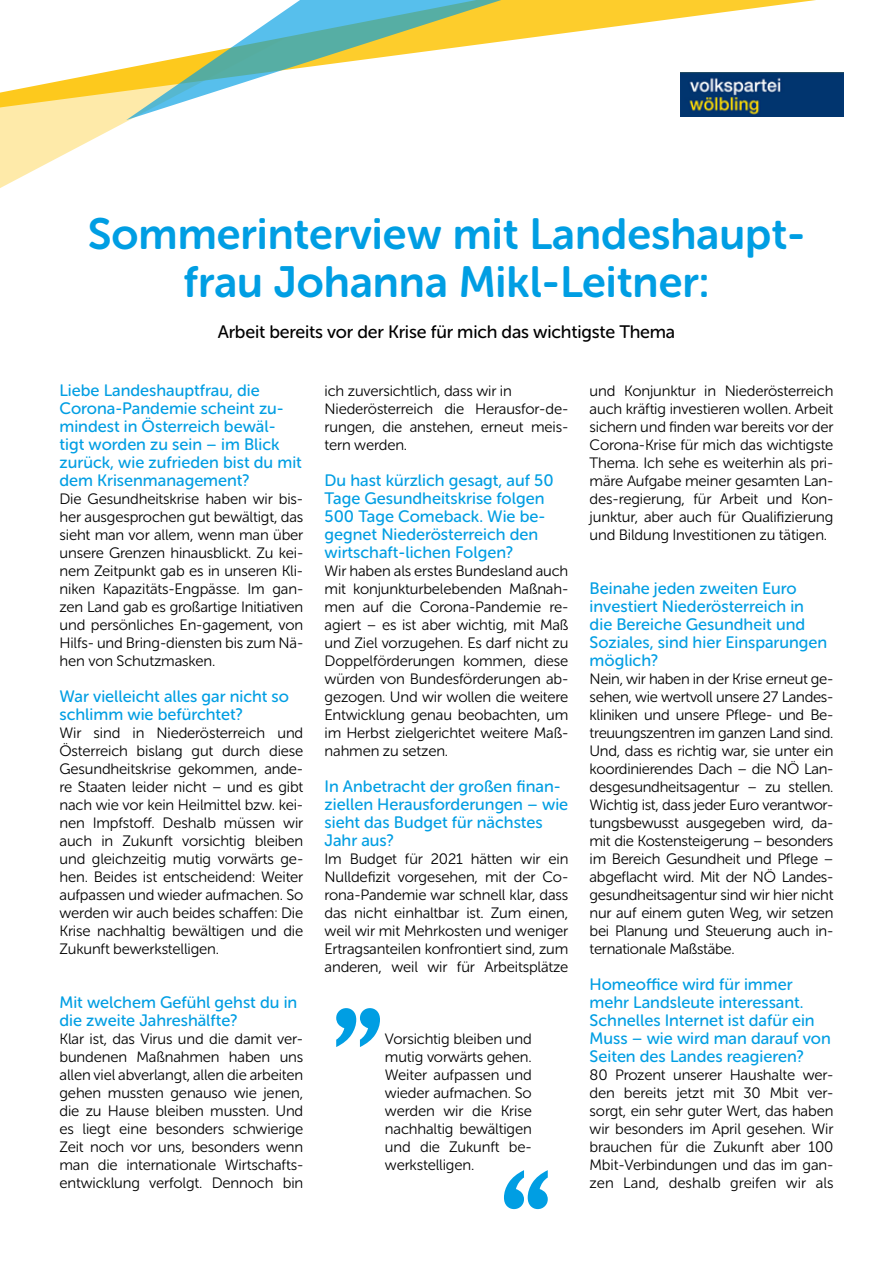
<style>
.page{position:relative;width:893px;height:1263px;background:#fff}
.page>*{position:absolute;margin:0;border:0;box-sizing:border-box;transform-origin:0 0}
.t1{font:43.5px/48px "Museo Sans Rounded 700";color:#009ee3;text-align:center}
.t2{font:18px "Museo Sans Rounded 500";letter-spacing:-.01em;color:#000}
.t3{font:16.5px/18px "Museo Sans Rounded 500";color:#009ee3}
.t4{font:15px/18px "Museo Sans Rounded 300";letter-spacing:-.01em;color:#000;text-align:justify}
</style>
<div class="page">
<svg style="left:631px;top:0;width:213px;height:117px"></svg>
<svg style="left:0;top:136px;width:99px;height:52px"></svg>
<svg style="left:0;top:68px;width:129px;height:68px;fill:#feeaa9"></svg>
<svg style="left:126px;top:0;width:505px;height:120px"></svg>
<img style="left:680px;top:72px;width:163px;height:45px">
<svg style="left:336px;top:1008px;width:44px;height:39px"></svg>
<svg style="left:504px;top:1170px;width:44px;height:39px"></svg>
<h1 class="t1" style="left:88px;top:210px;width:719px">Sommerinterview mit Landeshaupt&shy;frau Johanna Mikl-Leitner:</h1>
<p class="t2" style="left:218px;top:321px;width:459px">Arbeit bereits vor der Krise für mich das wichtigste Thema</p>
<p class="t3" style="left:60px;top:381px;width:244px">Liebe Landeshauptfrau, die<br>Corona-Pandemie scheint zu&shy;mindest in Österreich bewäl&shy;tigt worden zu sein – im Blick zurück, wie zufrieden bist du mit dem Krisenmanagement?</p>
<p class="t4" style="left:60px;top:490px;width:245px">Die Gesundheitskrise haben wir bis&shy;her ausgesprochen gut bewältigt, das sieht man vor allem, wenn man über unsere Grenzen hinausblickt. Zu kei&shy;nem Zeitpunkt gab es in unseren Kli&shy;niken Kapazitäts-Engpässe. Im gan&shy;zen Land gab es großartige Initiativen und persönliches En-gagement, von Hilfs- und Bring-diensten bis zum Nä&shy;hen von Schutzmasken.</p>
<p class="t3" style="left:60px;top:687px;width:231px">War vielleicht alles gar nicht so schlimm wie befürchtet?</p>
<p class="t4" style="left:60px;top:724px;width:245px">Wir sind in Niederösterreich und Österreich bislang gut durch diese Gesundheitskrise gekommen, ande&shy;re Staaten leider nicht – und es gibt nach wie vor kein Heilmittel bzw. kei&shy;nen Impfstoff. Deshalb müssen wir auch in Zukunft vorsichtig bleiben und gleichzeitig mutig vorwärts ge&shy;hen. Beides ist entscheidend: Weiter aufpassen und wieder aufmachen. So werden wir auch beides schaffen: Die Krise nachhaltig bewältigen und die Zukunft bewerkstelligen.</p>
<p class="t3" style="left:60px;top:993px;width:239px">Mit welchem Gefühl gehst du in die zweite Jahreshälfte?</p>
<p class="t4" style="left:60px;top:1030px;width:245px">Klar ist, das Virus und die damit ver&shy;bundenen Maßnahmen haben uns allen viel abverlangt, allen die arbeiten gehen mussten genauso wie jenen, die zu Hause bleiben mussten. Und es liegt eine besonders schwierige Zeit noch vor uns, besonders wenn man die internationale Wirtschafts&shy;entwicklung verfolgt. Dennoch bin</p>
<p class="t4" style="left:325px;top:382px;width:245px;text-align:left">ich zuversichtlich, dass wir in<br>Niederösterreich die Herausfor-de&shy;rungen, die anstehen, erneut meis&shy;tern werden.</p>
<p class="t3" style="left:325px;top:471px;width:231px">Du hast kürzlich gesagt, auf 50<br>Tage Gesundheitskrise folgen<br>500 Tage Comeback. Wie be&shy;gegnet Niederösterreich den wirtschaft-lichen Folgen?</p>
<p class="t4" style="left:325px;top:562px;width:245px">Wir haben als erstes Bundesland auch mit konjunkturbelebenden Maßnah&shy;men auf die Corona-Pandemie re&shy;agiert – es ist aber wichtig, mit Maß und Ziel vorzugehen. Es darf nicht zu Doppelförderungen kommen, diese würden von Bundesförderungen ab&shy;gezogen. Und wir wollen die weitere Entwicklung genau beobachten, um im Herbst zielgerichtet weitere Maß&shy;nahmen zu setzen.</p>
<p class="t3" style="left:325px;top:777px;width:245px">In Anbetracht der großen finan&shy;ziellen Herausforderungen – wie sieht das Budget für nächstes<br>Jahr aus?</p>
<p class="t4" style="left:325px;top:850px;width:245px">Im Budget für 2021 hätten wir ein Nulldefizit vorgesehen, mit der Co&shy;rona-Pandemie war schnell klar, dass das nicht einhaltbar ist. Zum einen, weil wir mit Mehrkosten und weniger Ertragsanteilen konfrontiert sind, zum anderen, weil wir für Arbeitsplätze</p>
<p class="t4" style="left:385px;top:1030px;width:148px">Vorsichtig bleiben und mutig vorwärts gehen.<br>Weiter aufpassen und wieder aufmachen. So werden wir die Krise nachhaltig bewältigen und die Zukunft be&shy;werkstelligen.</p>
<p class="t4" style="left:590px;top:382px;width:245px">und Konjunktur in Niederösterreich auch kräftig investieren wollen. Arbeit sichern und finden war bereits vor der Corona-Krise für mich das wichtigste Thema. Ich sehe es weiterhin als pri&shy;märe Aufgabe meiner gesamten Lan&shy;des-regierung, für Arbeit und Kon&shy;junktur, aber auch für Qualifizierung und Bildung Investitionen zu tätigen.</p>
<p class="t3" style="left:590px;top:579px;width:239px">Beinahe jeden zweiten Euro investiert Niederösterreich in die Bereiche Gesundheit und<br>Soziales, sind hier Einsparungen möglich?</p>
<p class="t4" style="left:590px;top:670px;width:245px">Nein, wir haben in der Krise erneut ge&shy;sehen, wie wertvoll unsere 27 Landes&shy;kliniken und unsere Pflege- und Be&shy;treuungszentren im ganzen Land sind.<br>Und, dass es richtig war, sie unter ein koordinierendes Dach – die NÖ Lan&shy;desgesundheitsagentur – zu stellen.<br>Wichtig ist, dass jeder Euro verantwor&shy;tungsbewusst ausgegeben wird, da&shy;mit die Kostensteigerung – besonders im Bereich Gesundheit und Pflege – abgeflacht wird. Mit der NÖ Landes&shy;gesundheitsagentur sind wir hier nicht nur auf einem guten Weg, wir setzen bei Planung und Steuerung auch in&shy;ternationale Maßstäbe.</p>
<p class="t3" style="left:590px;top:975px;width:243px">Homeoffice wird für immer mehr Landsleute interessant.<br>Schnelles Internet ist dafür ein<br>Muss – wie wird man darauf von<br>Seiten des Landes reagieren?</p>
<p class="t4" style="left:590px;top:1066px;width:245px">80 Prozent unserer Haushalte wer&shy;den bereits jetzt mit 30 Mbit ver&shy;sorgt, ein sehr guter Wert, das haben wir besonders im April gesehen. Wir brauchen für die Zukunft aber 100<br>Mbit-Verbindungen und das im gan&shy;zen Land, deshalb greifen wir als</p>
</div>
